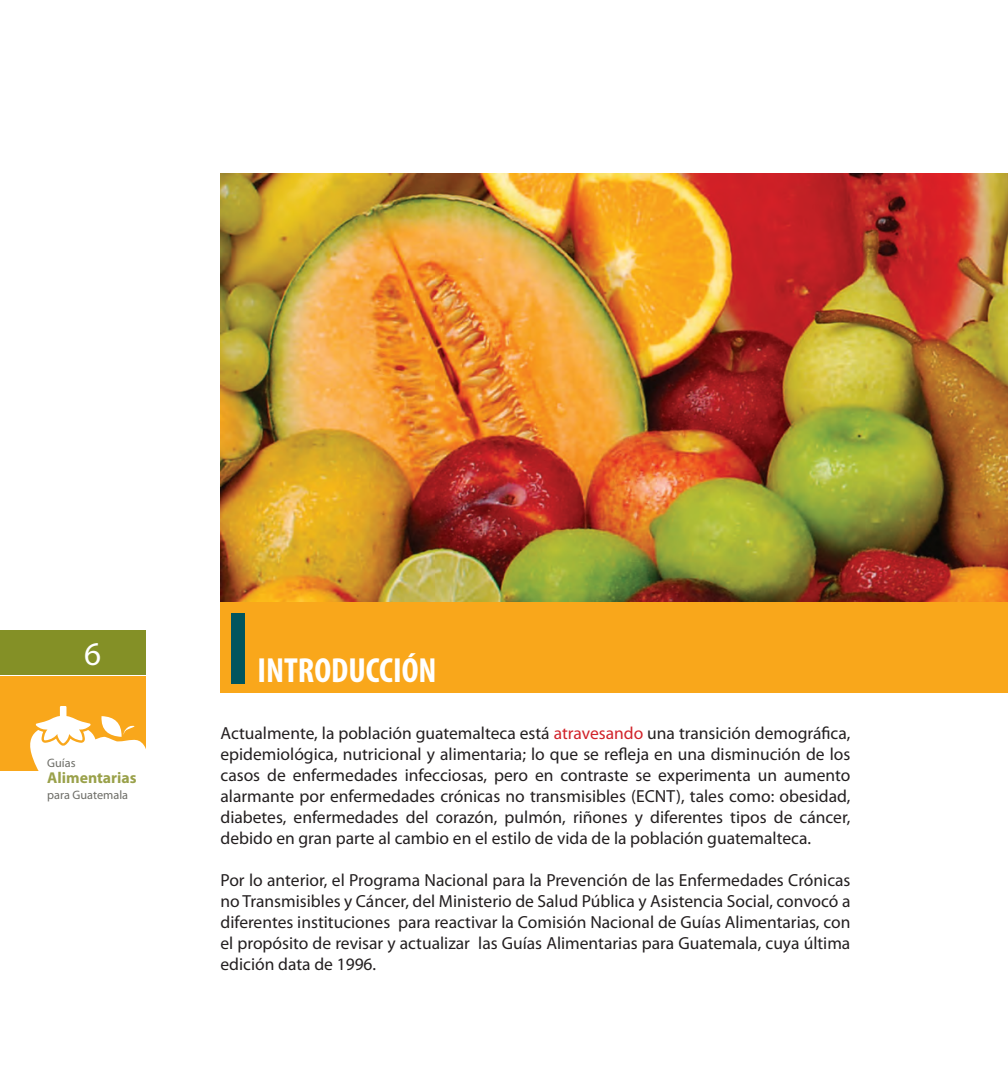
<style>
.page{position:relative;width:1008px;height:1071px;background:#fff}
.page>*{position:absolute;margin:0;border:0;box-sizing:border-box;transform-origin:0 0}
.t1{font:700 condensed 103.95px "Myriad Pro";color:#00555e}
.t2{font:700 condensed 35px "Myriad Pro";color:#fff}
.t3{font:33.25px "Myriad Pro";color:#fff}
.t4{font:17.5px/21px "Myriad Pro";color:#231f20;text-align:justify}
.t5{font:700 15.75px "Myriad Pro";color:#9aa14a}
.t6{font:12.25px "Myriad Pro";color:#6d6d67}
.s1{color:#d1232a}
</style>
<div class="page">
<div style="left:0;top:677px;width:146px;height:94px;background:#f9a71b"></div>
<div style="left:0;top:630px;width:146px;height:45px;background:#849026"></div>
<svg style="left:30px;top:706px;width:116px;height:65px"></svg>
<img style="left:220px;top:173px;width:788px;height:430px">
<div style="left:220px;top:603px;width:788px;height:90px;background:#f9a71b"></div>
<p class="t3" style="left:84px;top:633px;width:19px">6</p>
<p class="t6" style="left:47px;top:755px;width:30px">Guías</p>
<p class="t5" style="left:47px;top:767px;width:91px">Alimentarias</p>
<p class="t6" style="left:47px;top:787px;width:82px">para Guatemala</p>
<p class="t1" style="left:225px;top:584px;width:27px">I</p>
<p class="t2" style="left:257px;top:648px;width:181px">INTRODUCCIÓN</p>
<p class="t4" style="left:220px;top:722px;width:632px">Actualmente, la población guatemalteca está <span class="s1">atravesando</span> una transición demográfica, epidemiológica, nutricional y alimentaria; lo que se refleja en una disminución de los casos de enfermedades infecciosas, pero en contraste se experimenta un aumento alarmante por enfermedades crónicas no transmisibles (ECNT), tales como: obesidad, diabetes, enfermedades del corazón, pulmón, riñones y diferentes tipos de cáncer, debido en gran parte al cambio en el estilo de vida de la población guatemalteca.</p>
<p class="t4" style="left:220px;top:869px;width:632px">Por lo anterior, el Programa Nacional para la Prevención de las Enfermedades Crónicas no Transmisibles y Cáncer, del Ministerio de Salud Pública y Asistencia Social, convocó a diferentes instituciones para reactivar la Comisión Nacional de Guías Alimentarias, con el propósito de revisar y actualizar las Guías Alimentarias para Guatemala, cuya última edición data de 1996.</p>
</div>
